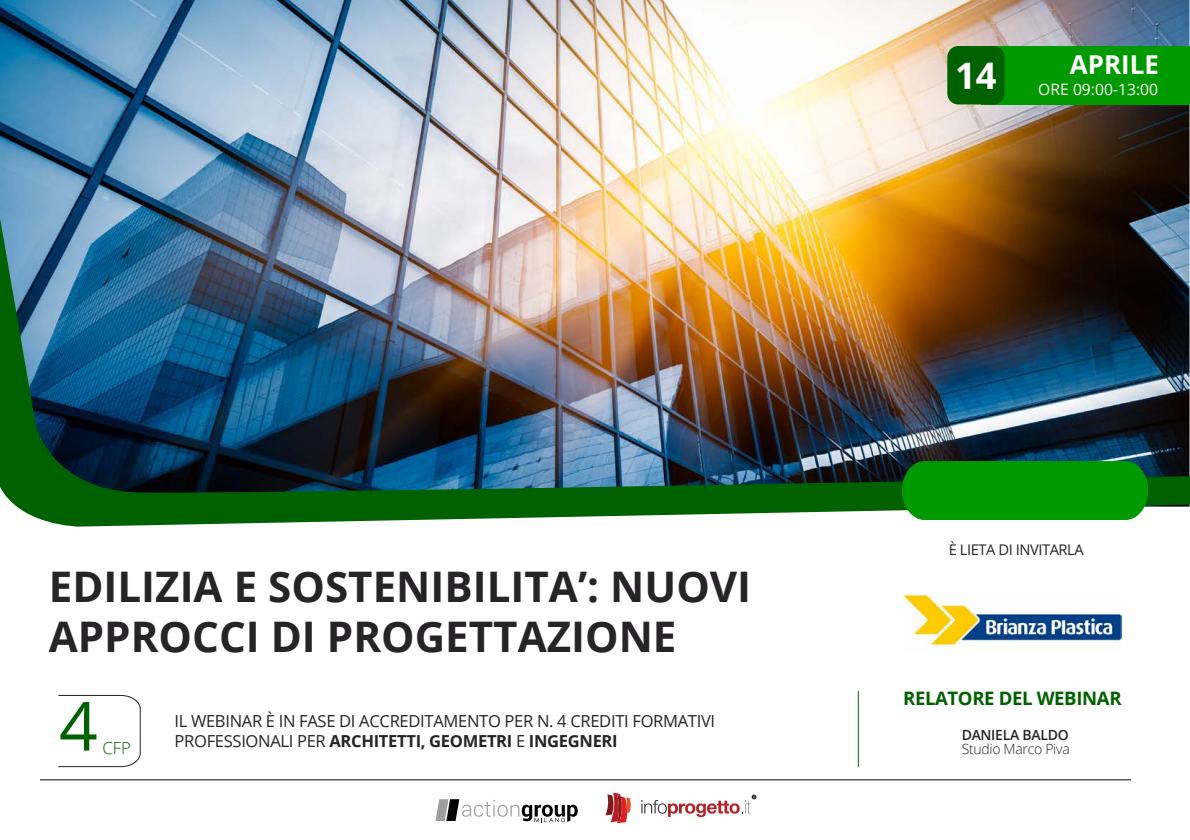
<style>
.page{position:relative;width:1190px;height:840px;background:#fff}
.page>*{position:absolute;margin:0;border:0;box-sizing:border-box;transform-origin:0 0}
.t1{font:67.8px "Open Sans";color:#006100}
.t2{font:700 42.2px/50.6px "Open Sans";color:#262426}
.t3{font:700 36.4px "Open Sans";color:#fff}
.t4{font:700 26px "Open Sans";letter-spacing:-.005em;color:#fff}
.t5{font:700 18.6px "Open Sans";letter-spacing:-.02em;color:#006100}
.t6{font:16.6px/19.8px "Open Sans";letter-spacing:-.02em;color:#262425}
.t7{font:300 16.6px "Open Sans";color:#006100}
.t8{font:15.6px "Open Sans";letter-spacing:-.005em;color:#fff}
.t9{font:14.8px "Open Sans";letter-spacing:-.03em;color:#262426}
.t10{font:300 14px "Open Sans";letter-spacing:-.02em;color:#262425}
.t11{font:600 14px "Open Sans";letter-spacing:-.02em;color:#262425}
.s1{font-weight:700}
</style>
<div class="page">
<img style="left:0;top:0;width:1190px;height:215px">
<img style="left:0;top:215px;width:1190px;height:312px">
<div style="left:981px;top:46px;width:209px;height:58px;background:#009a00"></div>
<div style="left:947px;top:46px;width:58px;height:58px;background:#006100;border-radius:11px"></div>
<div style="left:902px;top:461px;width:246px;height:59px;background:#009a00"></div>
<svg style="left:605px;top:793px;width:26px;height:30px"></svg>
<svg style="left:641px;top:795px;width:115px;height:22px"></svg>
<svg style="left:435px;top:799px;width:143px;height:23px"></svg>
<hr style="left:40px;top:780px;width:1091px;height:1px;background:#000">
<svg style="left:58px;top:695px;width:83px;height:73px"></svg>
<hr style="left:858px;top:691px;width:1px;height:76px;background:#006a00">
<img style="left:903px;top:594px;width:219px;height:55px">
<h3 class="t3" style="left:955px;top:50px;width:43px">14</h3>
<h3 class="t4" style="left:1070px;top:46px;width:91px">APRILE</h3>
<p class="t8" style="left:1038px;top:79px;width:121px">ORE 09:00-13:00</p>
<h2 class="t2" style="left:49px;top:560px;width:704px">EDILIZIA E SOSTENIBILITA’: NUOVI<br>APPROCCI DI PROGETTAZIONE</h2>
<h1 class="t1" style="left:59px;top:680px;width:40px">4</h1>
<p class="t7" style="left:102px;top:737px;width:30px">CFP</p>
<p class="t6" style="left:175px;top:710px;width:542px">IL WEBINAR È IN FASE DI ACCREDITAMENTO PER N. 4 CREDITI FORMATIVI<br>PROFESSIONALI PER <span class="s1">ARCHITETTI, GEOMETRI</span> E <span class="s1">INGEGNERI</span></p>
<p class="t9" style="left:949px;top:540px;width:136px">È LIETA DI INVITARLA</p>
<p class="t5" style="left:903px;top:685px;width:220px">RELATORE DEL WEBINAR</p>
<p class="t11" style="left:962px;top:725px;width:109px">DANIELA BALDO</p>
<p class="t10" style="left:962px;top:739px;width:110px">Studio Marco Piva</p>
</div>
